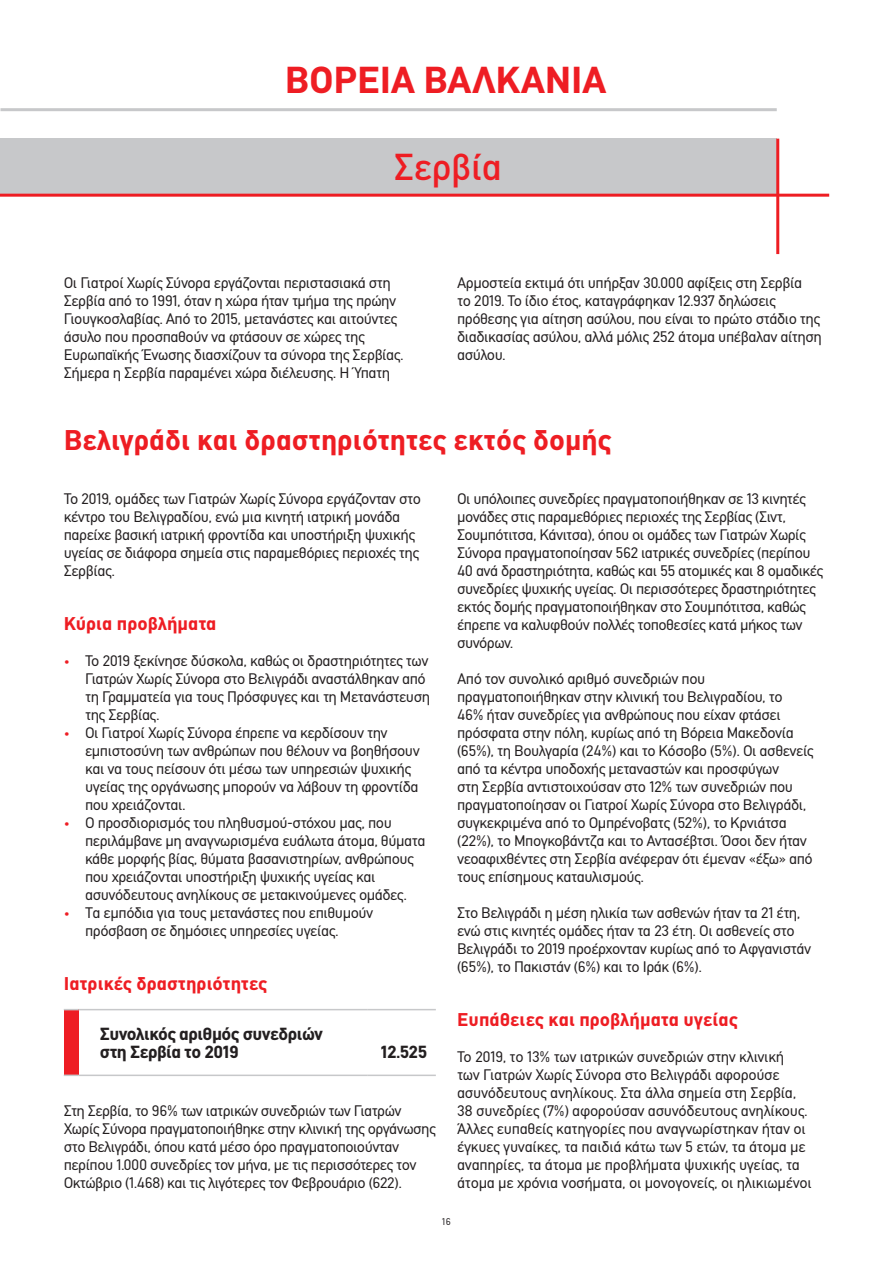
<style>
.page{position:relative;width:893px;height:1263px;background:#fff}
.page>*{position:absolute;margin:0;border:0;box-sizing:border-box;transform-origin:0 0}
.t1{font:700 37.5px "CFDIN Std";letter-spacing:-.015em;color:#ee1d23}
.t2{font:500 37.5px "CFDIN Std";letter-spacing:-.01em;color:#ee1d23}
.t3{font:700 28.5px "CFDIN Std";color:#ee1d23}
.t4{font:700 18.45px "CFDIN Std";color:#ee1d23}
.t5{font:700 17.55px/18px "CFDIN Std";letter-spacing:-.03em;color:#231f20}
.t6{font:15.3px/18px "CFDIN Std";letter-spacing:-.03em;color:#231f20}
.t7{font:9.75px "CFDIN Std";color:#231f20}
.s1{color:#ee1d23}
</style>
<div class="page">
<hr style="left:0;top:108px;width:777px;height:3px;background:#c7c8ca">
<div style="left:0;top:139px;width:776px;height:55px;background:#c7c8ca"></div>
<hr style="left:776px;top:139px;width:3px;height:115px;background:#ee1d23">
<hr style="left:0;top:194px;width:829px;height:3px;background:#ee1d23">
<div style="left:64px;top:1010px;width:15px;height:65px;background:#ee1d23"></div>
<svg style="left:64px;top:1009px;width:15px;height:1px"></svg>
<hr style="left:79px;top:1009px;width:289px;height:1px;background:#c7c8ca">
<hr style="left:368px;top:1009px;width:68px;height:1px;background:#c7c8ca">
<svg style="left:64px;top:1074px;width:15px;height:2px"></svg>
<hr style="left:79px;top:1074px;width:289px;height:2px;background:#c7c8ca">
<hr style="left:368px;top:1074px;width:68px;height:2px;background:#c7c8ca">
<h1 class="t1" style="left:285px;top:58px;width:324px">ΒΟΡΕΙΑ ΒΑΛΚΑΝΙΑ</h1>
<h1 class="t2" style="left:394px;top:145px;width:110px">Σερβία</h1>
<p class="t6" style="left:64px;top:274px;width:342px">Οι Γιατροί Χωρίς Σύνορα εργάζονται περιστασιακά στη Σερβία από το 1991, όταν η χώρα ήταν τμήμα της πρώην Γιουγκοσλαβίας. Από το 2015, μετανάστες και αιτούντες άσυλο που προσπαθούν να φτάσουν σε χώρες της Ευρωπαϊκής Ένωσης διασχίζουν τα σύνορα της Σερβίας.<br>Σήμερα η Σερβία παραμένει χώρα διέλευσης. Η Ύπατη</p>
<p class="t6" style="left:457px;top:274px;width:366px">Αρμοστεία εκτιμά ότι υπήρξαν 30.000 αφίξεις στη Σερβία<br>το 2019. Το ίδιο έτος, καταγράφηκαν 12.937 δηλώσεις πρόθεσης για αίτηση ασύλου, που είναι το πρώτο στάδιο της διαδικασίας ασύλου, αλλά μόλις 252 άτομα υπέβαλαν αίτηση ασύλου.</p>
<h2 class="t3" style="left:64px;top:424px;width:550px">Βελιγράδι και δραστηριότητες εκτός δομής</h2>
<p class="t6" style="left:64px;top:490px;width:359px">Το 2019, ομάδες των Γιατρών Χωρίς Σύνορα εργάζονταν στο κέντρο του Βελιγραδίου, ενώ μια κινητή ιατρική μονάδα παρείχε βασική ιατρική φροντίδα και υποστήριξη ψυχικής υγείας σε διάφορα σημεία στις παραμεθόριες περιοχές της Σερβίας.</p>
<p class="t4" style="left:64px;top:613px;width:154px">Κύρια προβλήματα</p>
<p class="t6" style="left:85px;top:652px;width:347px;text-indent:-21px"><span class="s1">•</span> Το 2019 ξεκίνησε δύσκολα, καθώς οι δραστηριότητες των Γιατρών Χωρίς Σύνορα στο Βελιγράδι αναστάλθηκαν από τη Γραμματεία για τους Πρόσφυγες και τη Μετανάστευση της Σερβίας.</p>
<p class="t6" style="left:85px;top:724px;width:336px;text-indent:-21px"><span class="s1">•</span> Οι Γιατροί Χωρίς Σύνορα έπρεπε να κερδίσουν την εμπιστοσύνη των ανθρώπων που θέλουν να βοηθήσουν και να τους πείσουν ότι μέσω των υπηρεσιών ψυχικής υγείας της οργάνωσης μπορούν να λάβουν τη φροντίδα που χρειάζονται.</p>
<p class="t6" style="left:85px;top:814px;width:342px;text-indent:-21px"><span class="s1">•</span> Ο προσδιορισμός του πληθυσμού-στόχου μας, που περιλάμβανε μη αναγνωρισμένα ευάλωτα άτομα, θύματα κάθε μορφής βίας, θύματα βασανιστηρίων, ανθρώπους που χρειάζονται υποστήριξη ψυχικής υγείας και ασυνόδευτους ανηλίκους σε μετακινούμενες ομάδες.</p>
<p class="t6" style="left:85px;top:904px;width:290px;text-indent:-21px"><span class="s1">•</span> Τα εμπόδια για τους μετανάστες που επιθυμούν πρόσβαση σε δημόσιες υπηρεσίες υγείας.</p>
<p class="t4" style="left:64px;top:973px;width:205px">Ιατρικές δραστηριότητες</p>
<p class="t5" style="left:100px;top:1025px;width:225px">Συνολικός αριθμός συνεδριών στη Σερβία το 2019</p>
<p class="t5" style="left:381px;top:1043px;width:48px">12.525</p>
<p class="t6" style="left:64px;top:1102px;width:374px">Στη Σερβία, το 96% των ιατρικών συνεδριών των Γιατρών Χωρίς Σύνορα πραγματοποιήθηκε στην κλινική της οργάνωσης στο Βελιγράδι, όπου κατά μέσο όρο πραγματοποιούνταν περίπου 1.000 συνεδρίες τον μήνα, με τις περισσότερες τον Οκτώβριο (1.468) και τις λιγότερες τον Φεβρουάριο (622).</p>
<p class="t6" style="left:457px;top:490px;width:368px">Οι υπόλοιπες συνεδρίες πραγματοποιήθηκαν σε 13 κινητές μονάδες στις παραμεθόριες περιοχές της Σερβίας (Σιντ, Σουμπότιτσα, Κάνιτσα), όπου οι ομάδες των Γιατρών Χωρίς Σύνορα πραγματοποίησαν 562 ιατρικές συνεδρίες (περίπου 40 ανά δραστηριότητα, καθώς και 55 ατομικές και 8 ομαδικές συνεδρίες ψυχικής υγείας. Οι περισσότερες δραστηριότητες εκτός δομής πραγματοποιήθηκαν στο Σουμπότιτσα, καθώς έπρεπε να καλυφθούν πολλές τοποθεσίες κατά μήκος των συνόρων.</p>
<p class="t6" style="left:457px;top:670px;width:358px">Από τον συνολικό αριθμό συνεδριών που πραγματοποιήθηκαν στην κλινική του Βελιγραδίου, το<br>46% ήταν συνεδρίες για ανθρώπους που είχαν φτάσει πρόσφατα στην πόλη, κυρίως από τη Βόρεια Μακεδονία (65%), τη Βουλγαρία (24%) και το Κόσοβο (5%). Οι ασθενείς από τα κέντρα υποδοχής μεταναστών και προσφύγων<br>στη Σερβία αντιστοιχούσαν στο 12% των συνεδριών που πραγματοποίησαν οι Γιατροί Χωρίς Σύνορα στο Βελιγράδι, συγκεκριμένα από το Ομπρένοβατς (52%), το Κρνιάτσα (22%), το Μπογκοβάντζα και το Αντασέβτσι. Όσοι δεν ήταν νεοαφιχθέντες στη Σερβία ανέφεραν ότι έμεναν «έξω» από τους επίσημους καταυλισμούς.</p>
<p class="t6" style="left:457px;top:903px;width:356px">Στο Βελιγράδι η μέση ηλικία των ασθενών ήταν τα 21 έτη, ενώ στις κινητές ομάδες ήταν τα 23 έτη. Οι ασθενείς στο Βελιγράδι το 2019 προέρχονταν κυρίως από το Αφγανιστάν (65%), το Πακιστάν (6%) και το Ιράκ (6%).</p>
<p class="t4" style="left:457px;top:1009px;width:282px">Ευπάθειες και προβλήματα υγείας</p>
<p class="t6" style="left:457px;top:1048px;width:356px">Το 2019, το 13% των ιατρικών συνεδριών στην κλινική<br>των Γιατρών Χωρίς Σύνορα στο Βελιγράδι αφορούσε ασυνόδευτους ανηλίκους. Στα άλλα σημεία στη Σερβία, 38 συνεδρίες (7%) αφορούσαν ασυνόδευτους ανηλίκους.<br>Άλλες ευπαθείς κατηγορίες που αναγνωρίστηκαν ήταν οι έγκυες γυναίκες, τα παιδιά κάτω των 5 ετών, τα άτομα με αναπηρίες, τα άτομα με προβλήματα ψυχικής υγείας, τα άτομα με χρόνια νοσήματα, οι μονογονείς, οι ηλικιωμένοι</p>
<p class="t7" style="left:442px;top:1216px;width:11px">16</p>
</div>
